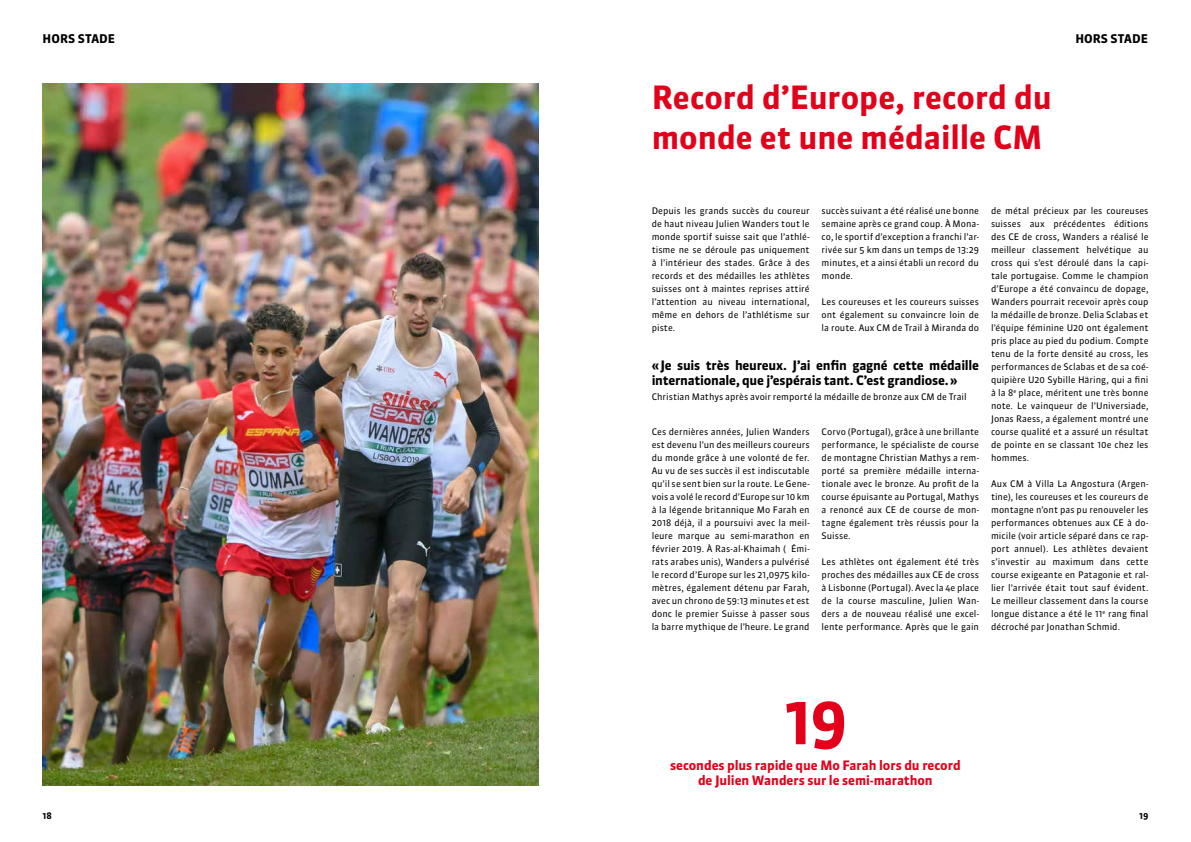
<style>
.page{position:relative;width:1191px;height:842px;background:#fff}
.page>*{position:absolute;margin:0;border:0;box-sizing:border-box;transform-origin:0 0}
.t1{font:700 64px "Sanuk OT";color:#e2001a}
.t2{font:700 32px/40px "Sanuk OT";color:#e2001a}
.t3{font:700 13px/15px "Sanuk OT";letter-spacing:-.015em;color:#000}
.t4{font:700 13px/15px "Sanuk OT";letter-spacing:-.005em;color:#e2001a;text-align:center}
.t5{font:700 12px "Sanuk OT";letter-spacing:.005em;color:#000}
.t6{font:9px/13px "Sanuk OT";letter-spacing:.005em;color:#000;text-align:justify}
.t7{font:700 9px "Sanuk OT";color:#000}
</style>
<div class="page">
<img style="left:42px;top:84px;width:497px;height:701px">
<h3 class="t5" style="left:43px;top:31px;width:74px">HORS STADE</h3>
<h3 class="t5" style="left:1075px;top:31px;width:74px">HORS STADE</h3>
<h2 class="t2" style="left:651px;top:77px;width:402px">Record d’Europe, record du monde et une médaille CM</h2>
<p class="t6" style="left:651px;top:204px;width:159px">Depuis les grands succès du coureur de haut niveau Julien Wanders tout le monde sportif suisse sait que l’athlé&shy;tisme ne se déroule pas uniquement à l’intérieur des stades. Grâce à des records et des médailles les athlètes suisses ont à maintes reprises attiré l’attention au niveau international, même en dehors de l’athlétisme sur piste.</p>
<p class="t6" style="left:821px;top:204px;width:159px">succès suivant a été réalisé une bonne semaine après ce grand coup. À Mona&shy;co, le sportif d’exception a franchi l’ar&shy;rivée sur 5 km dans un temps de 13:29 minutes, et a ainsi établi un record du monde.</p>
<p class="t6" style="left:821px;top:295px;width:159px">Les coureuses et les coureurs suisses ont également su convaincre loin de la route. Aux CM de Trail à Miranda do</p>
<h3 class="t3" style="left:651px;top:358px;width:329px">«Je suis très heureux. J’ai enfin gagné cette médaille internationale, que j’espérais tant. C’est grandiose.»</h3>
<p class="t6" style="left:651px;top:390px;width:316px">Christian Mathys après avoir remporté la médaille de bronze aux CM de Trail</p>
<p class="t6" style="left:651px;top:425px;width:159px">Ces dernières années, Julien Wanders est devenu l’un des meilleurs coureurs du monde grâce à une volonté de fer.<br>Au vu de ses succès il est indiscutable qu’il se sent bien sur la route. Le Gene&shy;vois a volé le record d’Europe sur 10 km à la légende britannique Mo Farah en 2018 déjà, il a poursuivi avec la meil&shy;leure marque au semi-marathon en février 2019. À Ras-al-Khaimah ( Émi&shy;rats arabes unis), Wanders a pulvérisé le record d’Europe sur les 21,0975 kilo&shy;mètres, également détenu par Farah, avec un chrono de 59:13 minutes et est donc le premier Suisse à passer sous la barre mythique de l’heure. Le grand</p>
<p class="t6" style="left:821px;top:425px;width:159px">Corvo (Portugal), grâce à une brillante performance, le spécialiste de course de montagne Christian Mathys a rem&shy;porté sa première médaille interna&shy;tionale avec le bronze. Au profit de la course épuisante au Portugal, Mathys a renoncé aux CE de course de mon&shy;tagne également très réussis pour la Suisse.</p>
<p class="t6" style="left:821px;top:555px;width:159px">Les athlètes ont également été très proches des médailles aux CE de cross à Lisbonne (Portugal). Avec la 4e place de la course masculine, Julien Wan&shy;ders a de nouveau réalisé une excel&shy;lente performance. Après que le gain</p>
<p class="t6" style="left:991px;top:204px;width:159px">de métal précieux par les coureuses suisses aux précédentes éditions des CE de cross, Wanders a réalisé le meilleur classement helvétique au cross qui s’est déroulé dans la capi&shy;tale portugaise. Comme le champion d’Europe a été convaincu de dopage, Wanders pourrait recevoir après coup la médaille de bronze. Delia Sclabas et l’équipe féminine U20 ont également pris place au pied du podium. Compte tenu de la forte densité au cross, les performances de Sclabas et de sa coé&shy;quipière U20 Sybille Häring, qui a fini à la 8<sup>e</sup> place, méritent une très bonne note. Le vainqueur de l’Universiade, Jonas Raess, a également montré une course qualité et a assuré un résultat de pointe en se classant 10e chez les hommes.</p>
<p class="t6" style="left:991px;top:477px;width:159px">Aux CM à Villa La Angostura (Argen&shy;tine), les coureuses et les coureurs de montagne n’ont pas pu renouveler les performances obtenues aux CE à do&shy;micile (voir article séparé dans ce rap&shy;port annuel). Les athlètes devaient s’investir au maximum dans cette course exigeante en Patagonie et ral&shy;lier l’arrivée était tout sauf évident.<br>Le meilleur classement dans la course longue distance a été le 11<sup>e</sup> rang final décroché par Jonathan Schmid.</p>
<h1 class="t1" style="left:783px;top:681px;width:66px">19</h1>
<h3 class="t4" style="left:670px;top:758px;width:292px">secondes plus rapide que Mo Farah lors du record de Julien Wanders sur le semi-marathon</h3>
<p class="t7" style="left:43px;top:810px;width:11px">18</p>
<p class="t7" style="left:1139px;top:810px;width:11px">19</p>
</div>
